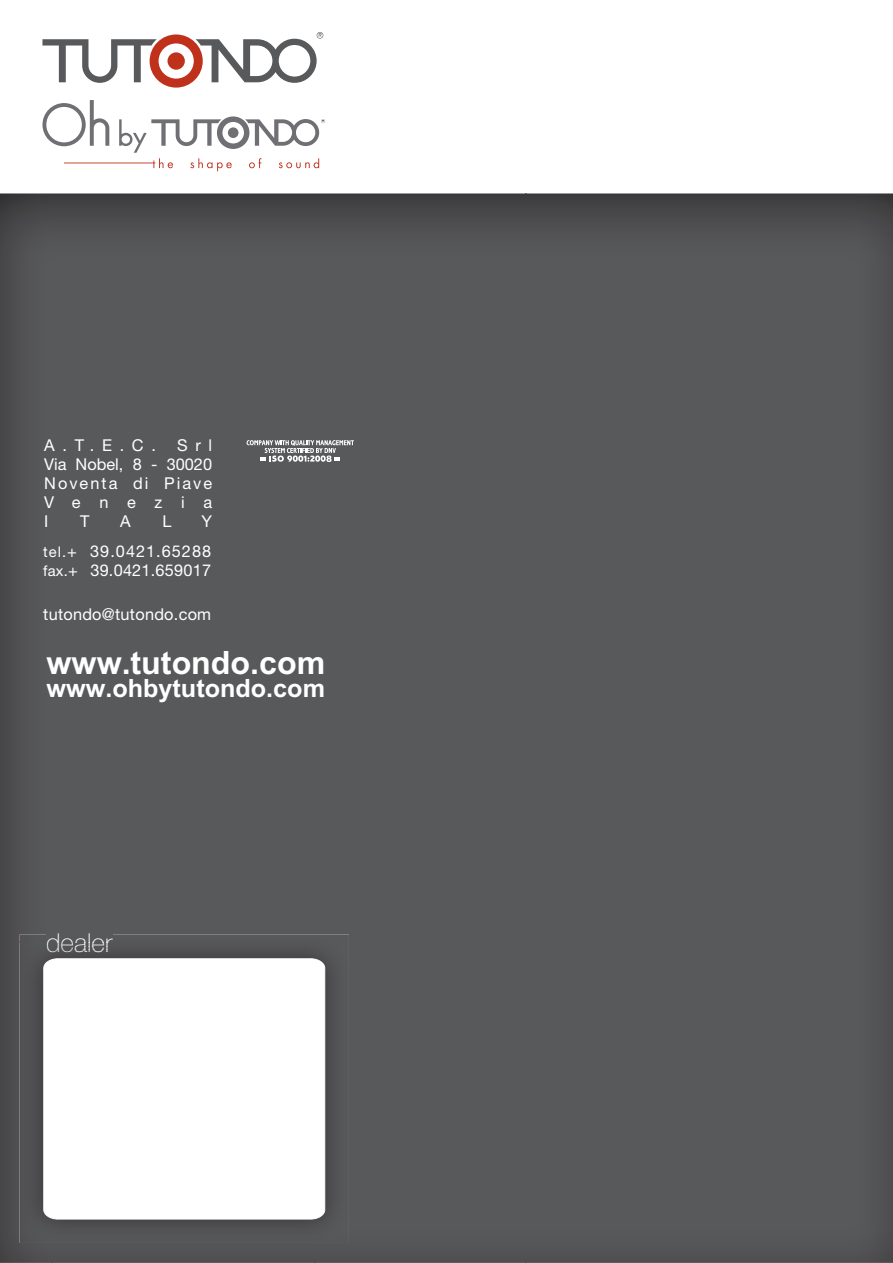
<style>
.page{position:relative;width:893px;height:1263px;background:#fff}
.page>*{position:absolute;margin:0;border:0;box-sizing:border-box;transform-origin:0 0}
.t1{font:700 32.1px "Arial";color:#fff}
.t2{font:100 26.1px "Helvetica Neue";color:#f6f6f7}
.t3{font:700 25.2px "Arial";color:#fff}
.t4{font:16.35px/18.9px "Helvetica Neue";letter-spacing:.015em;color:#fff;text-align:justify}
.t5{font:14.7px/18.9px "Helvetica Neue";letter-spacing:.04em;color:#fff}
.s1{color:#f9f9fa}
</style>
<div class="page">
<img style="left:0;top:193px;width:525px;height:748px">
<div style="left:525px;top:193px;width:368px;height:1070px;background:#58595b"></div>
<div style="left:0;top:941px;width:51px;height:322px;background:#4c4c4e"></div>
<div style="left:316px;top:941px;width:210px;height:322px;background:#58595b"></div>
<div style="left:51px;top:1243px;width:265px;height:20px;background:#535355"></div>
<img style="left:47px;top:934px;width:66px;height:1px">
<svg style="left:247px;top:440px;width:107px;height:22px;background:#8c8d8e"></svg>
<img style="left:20px;top:935px;width:329px;height:308px">
<svg style="left:43px;top:958px;width:282px;height:261px"></svg>
<svg style="left:42px;top:32px;width:281px;height:56px"></svg>
<svg style="left:42px;top:100px;width:283px;height:71px"></svg>
<p class="t4" style="left:44px;top:437px;width:113px">A.T.E.C.</p>
<p class="t4" style="left:44px;top:437px;width:169px;text-indent:133px">Srl Via Nobel, 8 - 30020<br>Noventa di Piave Venezia I</p>
<p class="t4" style="left:80px;top:513px;width:11px">T</p>
<p class="t4" style="left:120px;top:513px;width:12px">A</p>
<p class="t4" style="left:162px;top:513px;width:11px">L</p>
<p class="t4" style="left:202px;top:513px;width:12px">Y</p>
<p class="t5" style="left:43px;top:544px;width:26px">tel. fax.</p>
<p class="t4" style="left:67px;top:543px;width:146px">+ 39.0421.65288 + 39.0421.659017</p>
<p class="t4" style="left:43px;top:606px;width:169px">tutondo@tutondo.com</p>
<h1 class="t1" style="left:47px;top:644px;width:280px">www.tutondo.com</h1>
<h3 class="t3" style="left:47px;top:674px;width:280px">www.ohbytutondo.com</h3>
<h2 class="t2" style="left:46px;top:934px;width:68px"><span class="s1">d</span>ea<span class="s1">l</span>er</h2>
</div>
